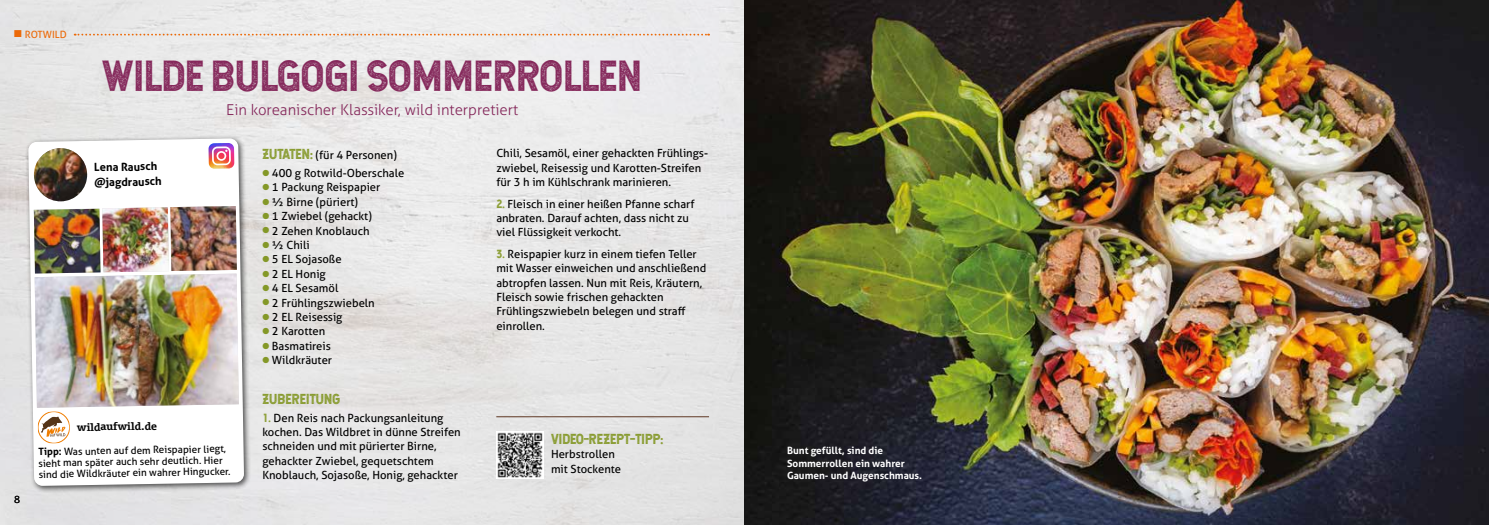
<style>
.page{position:relative;width:1489px;height:525px;background:#fff}
.page>*{position:absolute;margin:0;border:0;box-sizing:border-box;transform-origin:0 0}
.t1{font:41.25px "Hansief Rough";color:#85285b}
.t2{font:300 15px "Aller";color:#85285b}
.t3{font:13.75px "Hansief Rough";color:#849827}
.t4{font:11.25px/14.4px "Aller";color:#000}
.t5{font:700 11.25px/15px "Aller";color:#000}
.t6{font:10px/11.2px "Aller";color:#000}
.t7{font:700 10px/12.5px "Aller";color:#fff}
.t8{font:700 10px "Olsen Offc Pro";color:#000}
.t9{font:10px "Aller";color:#ec6907}
.t10{font:300 10px "Aller";color:#000}
.s1{font-family:"Hansief Rough";color:#849827}
.s2{font-family:"Hansief Rough";font-size:13.75px;color:#849827}
.s3{color:#849827}
.s4{font-weight:700}
</style>
<div class="page">
<img style="left:0;top:0;width:1488px;height:524px">
<svg style="left:75px;top:34px;width:634px;height:2px"></svg>
<div style="left:25px;top:135px;width:227px;height:358px;background:#000;opacity:.66"></div>
<svg style="left:28px;top:138px;width:216px;height:347px"></svg>
<img style="left:34px;top:148px;width:53px;height:53px">
<img style="left:34px;top:206px;width:205px;height:237px">
<img style="left:35px;top:273px;width:204px;height:134px">
<hr style="left:496px;top:416px;width:213px;height:1px;background:#603925">
<img style="left:496px;top:431px;width:48px;height:47px">
<svg style="left:208px;top:143px;width:26px;height:26px"></svg>
<p class="t9" style="left:14px;top:28px;width:54px">■ ROTWILD</p>
<p class="t10" style="left:14px;top:492px;width:7px">8</p>
<h1 class="t1" style="left:102px;top:49px;width:541px">WILDE BULGOGI SOMMERROLLEN</h1>
<h2 class="t2" style="left:226px;top:100px;width:293px">Ein koreanischer Klassiker, wild interpretiert</h2>
<p class="t4" style="left:496px;top:146px;width:213px">Chili, Sesamöl, einer gehackten Frühlings&shy;zwiebel, Reisessig und Karotten-Streifen für 3 h im Kühlschrank marinieren.</p>
<p class="t4" style="left:496px;top:196px;width:200px"><span class="s1">2.</span> Fleisch in einer heißen Pfanne scharf anbraten. Darauf achten, dass nicht zu viel Flüssigkeit verkocht.</p>
<p class="t4" style="left:496px;top:246px;width:211px"><span class="s1">3.</span> Reispapier kurz in einem tiefen Teller mit Wasser einweichen und anschließend abtropfen lassen. Nun mit Reis, Kräutern, Fleisch sowie frischen gehackten Frühlingszwiebeln belegen und straff einrollen.</p>
<p class="t4" style="left:262px;top:148px;width:136px"><span class="s2">ZUTATEN:</span> (für 4 Personen)</p>
<p class="t4" style="left:262px;top:166px;width:143px"><span class="s3">●</span> 400 g Rotwild-Oberschale</p>
<p class="t4" style="left:262px;top:180px;width:119px"><span class="s3">●</span> 1 Packung Reispapier</p>
<p class="t4" style="left:262px;top:194px;width:97px"><span class="s3">●</span> ½ Birne (püriert)</p>
<p class="t4" style="left:262px;top:209px;width:111px"><span class="s3">●</span> 1 Zwiebel (gehackt)</p>
<p class="t4" style="left:262px;top:223px;width:109px"><span class="s3">●</span> 2 Zehen Knoblauch</p>
<p class="t4" style="left:262px;top:238px;width:49px"><span class="s3">●</span> ½ Chili</p>
<p class="t4" style="left:262px;top:252px;width:81px"><span class="s3">●</span> 5 EL Sojasoße</p>
<p class="t4" style="left:262px;top:266px;width:65px"><span class="s3">●</span> 2 EL Honig</p>
<p class="t4" style="left:262px;top:281px;width:78px"><span class="s3">●</span> 4 EL Sesamöl</p>
<p class="t4" style="left:262px;top:295px;width:114px"><span class="s3">●</span> 2 Frühlingszwiebeln</p>
<p class="t4" style="left:262px;top:309px;width:82px"><span class="s3">●</span> 2 EL Reisessig</p>
<p class="t4" style="left:262px;top:324px;width:64px"><span class="s3">●</span> 2 Karotten</p>
<p class="t4" style="left:262px;top:338px;width:70px"><span class="s3">●</span> Basmatireis</p>
<p class="t4" style="left:262px;top:353px;width:71px"><span class="s3">●</span> Wildkräuter</p>
<p class="t3" style="left:262px;top:389px;width:80px">ZUBEREITUNG</p>
<p class="t4" style="left:262px;top:410px;width:200px"><span class="s1">1.</span> Den Reis nach Packungsanleitung kochen. Das Wildbret in dünne Streifen schneiden und mit pürierter Birne, gehackter Zwiebel, gequetschtem Knoblauch, Sojasoße, Honig, gehackter</p>
<p class="t5" style="left:94px;top:160px;width:69px;rotate:-1deg">Lena Rausch @jagdrausch</p>
<p class="t8" style="left:77px;top:419px;width:81px;rotate:-1deg">wildaufwild.de</p>
<p class="t3" style="left:551px;top:430px;width:114px">VIDEO-REZEPT-TIPP:</p>
<p class="t4" style="left:551px;top:447px;width:72px">Herbstrollen mit Stockente</p>
<p class="t6" style="left:38px;top:446px;width:193px;rotate:-1deg"><span class="s4">Tipp:</span> Was unten auf dem Reispapier liegt, sieht man später auch sehr deutlich. Hier sind die Wildkräuter ein wahrer Hingucker.</p>
<p class="t7" style="left:787px;top:444px;width:137px">Bunt gefüllt, sind die<br>Sommerrollen ein wahrer<br>Gaumen- und Augenschmaus.</p>
</div>
